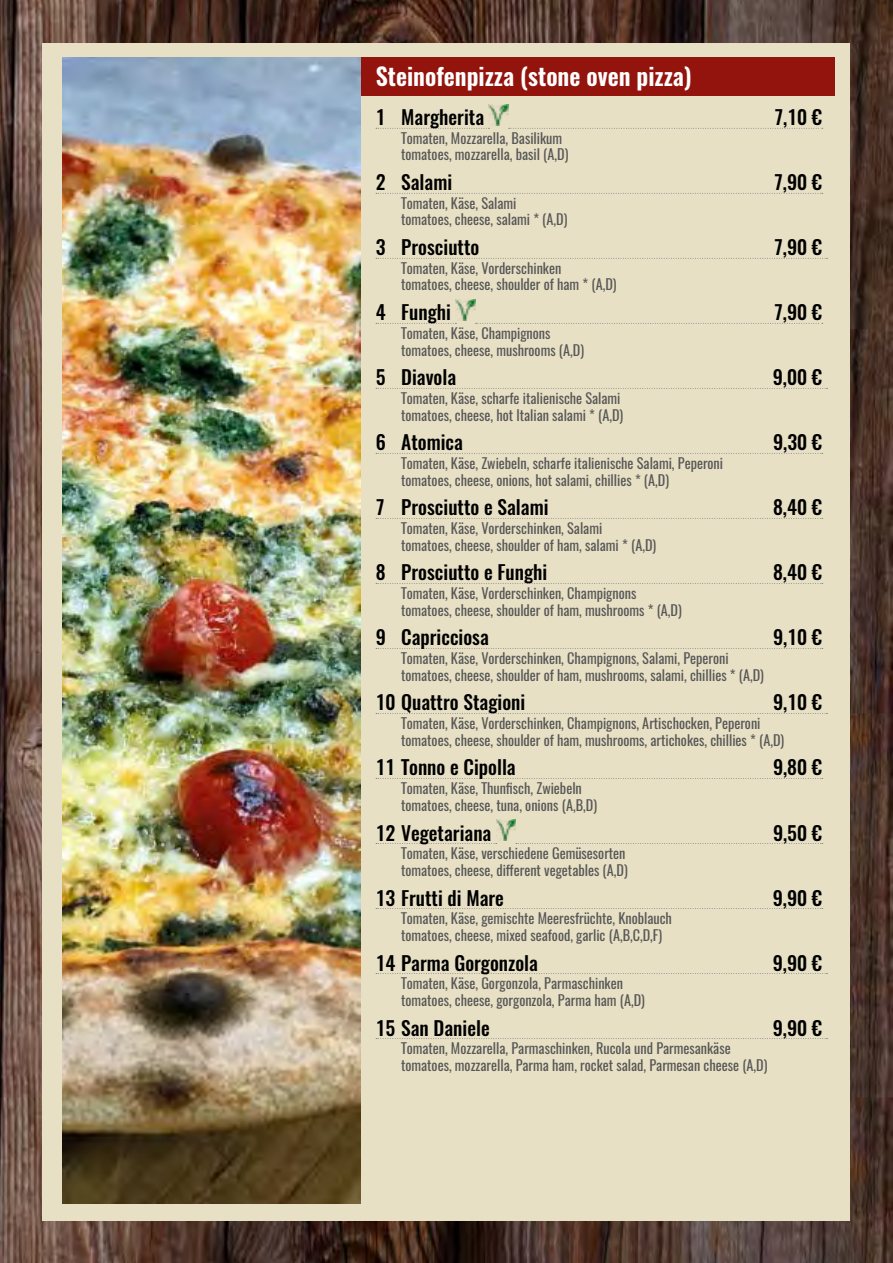
<style>
.page{position:relative;width:893px;height:1263px;background:#fff}
.page>*{position:absolute;margin:0;border:0;box-sizing:border-box;transform-origin:0 0}
.t1{font:600 24px "Oswald";color:#fff}
.t2{font:500 19.5px "Oswald";color:#000}
.t3{font:14.25px/16.5px "Oswald";color:#575756}
</style>
<div class="page">
<img style="left:0;top:0;width:893px;height:1263px">
<div style="left:43px;top:43px;width:807px;height:1177px;background:#e7e0c5"></div>
<div style="left:333px;top:57px;width:502px;height:39px;background:#93140d"></div>
<svg style="left:376px;top:128px;width:113px;height:1px"></svg>
<svg style="left:509px;top:128px;width:314px;height:1px"></svg>
<svg style="left:376px;top:193px;width:447px;height:1px"></svg>
<svg style="left:376px;top:258px;width:451px;height:1px"></svg>
<svg style="left:376px;top:323px;width:80px;height:1px"></svg>
<svg style="left:476px;top:323px;width:347px;height:1px"></svg>
<svg style="left:376px;top:388px;width:451px;height:1px"></svg>
<svg style="left:376px;top:453px;width:447px;height:1px"></svg>
<svg style="left:376px;top:518px;width:447px;height:1px"></svg>
<svg style="left:376px;top:583px;width:447px;height:1px"></svg>
<svg style="left:376px;top:648px;width:447px;height:1px"></svg>
<svg style="left:376px;top:713px;width:451px;height:1px"></svg>
<svg style="left:376px;top:778px;width:447px;height:1px"></svg>
<svg style="left:376px;top:843px;width:121px;height:1px"></svg>
<svg style="left:516px;top:843px;width:307px;height:1px"></svg>
<svg style="left:376px;top:908px;width:447px;height:1px"></svg>
<svg style="left:376px;top:973px;width:451px;height:1px"></svg>
<svg style="left:376px;top:1038px;width:451px;height:1px"></svg>
<img style="left:489px;top:105px;width:19px;height:20px">
<img style="left:456px;top:300px;width:19px;height:20px">
<img style="left:496px;top:820px;width:20px;height:20px">
<img style="left:63px;top:57px;width:297px;height:1146px">
<h1 class="t1" style="left:376px;top:64px;width:317px">Steinofenpizza (stone oven pizza)</h1>
<h2 class="t2" style="left:376px;top:107px;width:110px">1 Margherita</h2>
<h2 class="t2" style="left:774px;top:107px;width:49px">7,10 €</h2>
<p class="t3" style="left:401px;top:128px;width:169px">Tomaten, Mozzarella, Basilikum tomatoes, mozzarella, basil (A,D)</p>
<h2 class="t2" style="left:376px;top:172px;width:78px">2 Salami</h2>
<h2 class="t2" style="left:774px;top:172px;width:49px">7,90 €</h2>
<p class="t3" style="left:401px;top:193px;width:168px">Tomaten, Käse, Salami tomatoes, cheese, salami * (A,D)</p>
<h2 class="t2" style="left:376px;top:237px;width:105px">3 Prosciutto</h2>
<h2 class="t2" style="left:774px;top:237px;width:49px">7,90 €</h2>
<p class="t3" style="left:401px;top:259px;width:217px">Tomaten, Käse, Vorderschinken<br>tomatoes, cheese, shoulder of ham * (A,D)</p>
<h2 class="t2" style="left:376px;top:302px;width:77px">4 Funghi</h2>
<h2 class="t2" style="left:774px;top:302px;width:49px">7,90 €</h2>
<p class="t3" style="left:401px;top:324px;width:184px">Tomaten, Käse, Champignons tomatoes, cheese, mushrooms (A,D)</p>
<h2 class="t2" style="left:376px;top:367px;width:82px">5 Diavola</h2>
<h2 class="t2" style="left:773px;top:367px;width:51px">9,00 €</h2>
<p class="t3" style="left:401px;top:389px;width:224px">Tomaten, Käse, scharfe italienische Salami tomatoes, cheese, hot ltalian salami * (A,D)</p>
<h2 class="t2" style="left:376px;top:432px;width:89px">6 Atomica</h2>
<h2 class="t2" style="left:773px;top:432px;width:50px">9,30 €</h2>
<p class="t3" style="left:401px;top:454px;width:323px">Tomaten, Käse, Zwiebeln, scharfe italienische Salami, Peperoni tomatoes, cheese, onions, hot salami, chillies * (A,D)</p>
<h2 class="t2" style="left:376px;top:497px;width:174px">7 Prosciutto e Salami</h2>
<h2 class="t2" style="left:773px;top:497px;width:51px">8,40 €</h2>
<p class="t3" style="left:401px;top:519px;width:257px">Tomaten, Käse, Vorderschinken, Salami tomatoes, cheese, shoulder of ham, salami * (A,D)</p>
<h2 class="t2" style="left:376px;top:562px;width:173px">8 Prosciutto e Funghi</h2>
<h2 class="t2" style="left:773px;top:562px;width:51px">8,40 €</h2>
<p class="t3" style="left:401px;top:584px;width:282px">Tomaten, Käse, Vorderschinken, Champignons tomatoes, cheese, shoulder of ham, mushrooms * (A,D)</p>
<h2 class="t2" style="left:376px;top:627px;width:115px">9 Capricciosa</h2>
<h2 class="t2" style="left:773px;top:627px;width:50px">9,10 €</h2>
<p class="t3" style="left:401px;top:649px;width:364px">Tomaten, Käse, Vorderschinken, Champignons, Salami, Peperoni tomatoes, cheese, shoulder of ham, mushrooms, salami, chillies * (A,D)</p>
<h2 class="t2" style="left:376px;top:692px;width:151px">10 Quattro Stagioni</h2>
<h2 class="t2" style="left:773px;top:692px;width:50px">9,10 €</h2>
<p class="t3" style="left:401px;top:714px;width:385px">Tomaten, Käse, Vorderschinken, Champignons, Artischocken, Peperoni tomatoes, cheese, shoulder of ham, mushrooms, artichokes, chillies * (A,D)</p>
<h2 class="t2" style="left:376px;top:757px;width:142px">11 Tonno e Cipolla</h2>
<h2 class="t2" style="left:773px;top:757px;width:51px">9,80 €</h2>
<p class="t3" style="left:401px;top:779px;width:197px">Tomaten, Käse, Thunfisch, Zwiebeln tomatoes, cheese, tuna, onions (A,B,D)</p>
<h2 class="t2" style="left:376px;top:822px;width:117px">12 Vegetariana</h2>
<h2 class="t2" style="left:773px;top:822px;width:51px">9,50 €</h2>
<p class="t3" style="left:401px;top:844px;width:228px">Tomaten, Käse, verschiedene Gemüsesorten tomatoes, cheese, different vegetables (A,D)</p>
<h2 class="t2" style="left:376px;top:887px;width:130px">13 Frutti di Mare</h2>
<h2 class="t2" style="left:773px;top:887px;width:51px">9,90 €</h2>
<p class="t3" style="left:401px;top:909px;width:272px">Tomaten, Käse, gemischte Meeresfrüchte, Knoblauch tomatoes, cheese, mixed seafood, garlic (A,B,C,D,F)</p>
<h2 class="t2" style="left:376px;top:952px;width:164px">14 Parma Gorgonzola</h2>
<h2 class="t2" style="left:773px;top:952px;width:51px">9,90 €</h2>
<p class="t3" style="left:401px;top:974px;width:245px">Tomaten, Käse, Gorgonzola, Parmaschinken tomatoes, cheese, gorgonzola, Parma ham (A,D)</p>
<h2 class="t2" style="left:376px;top:1017px;width:115px">15 San Daniele</h2>
<h2 class="t2" style="left:773px;top:1017px;width:51px">9,90 €</h2>
<p class="t3" style="left:401px;top:1039px;width:368px">Tomaten, Mozzarella, Parmaschinken, Rucola und Parmesankäse tomatoes, mozzarella, Parma ham, rocket salad, Parmesan cheese (A,D)</p>
</div>
